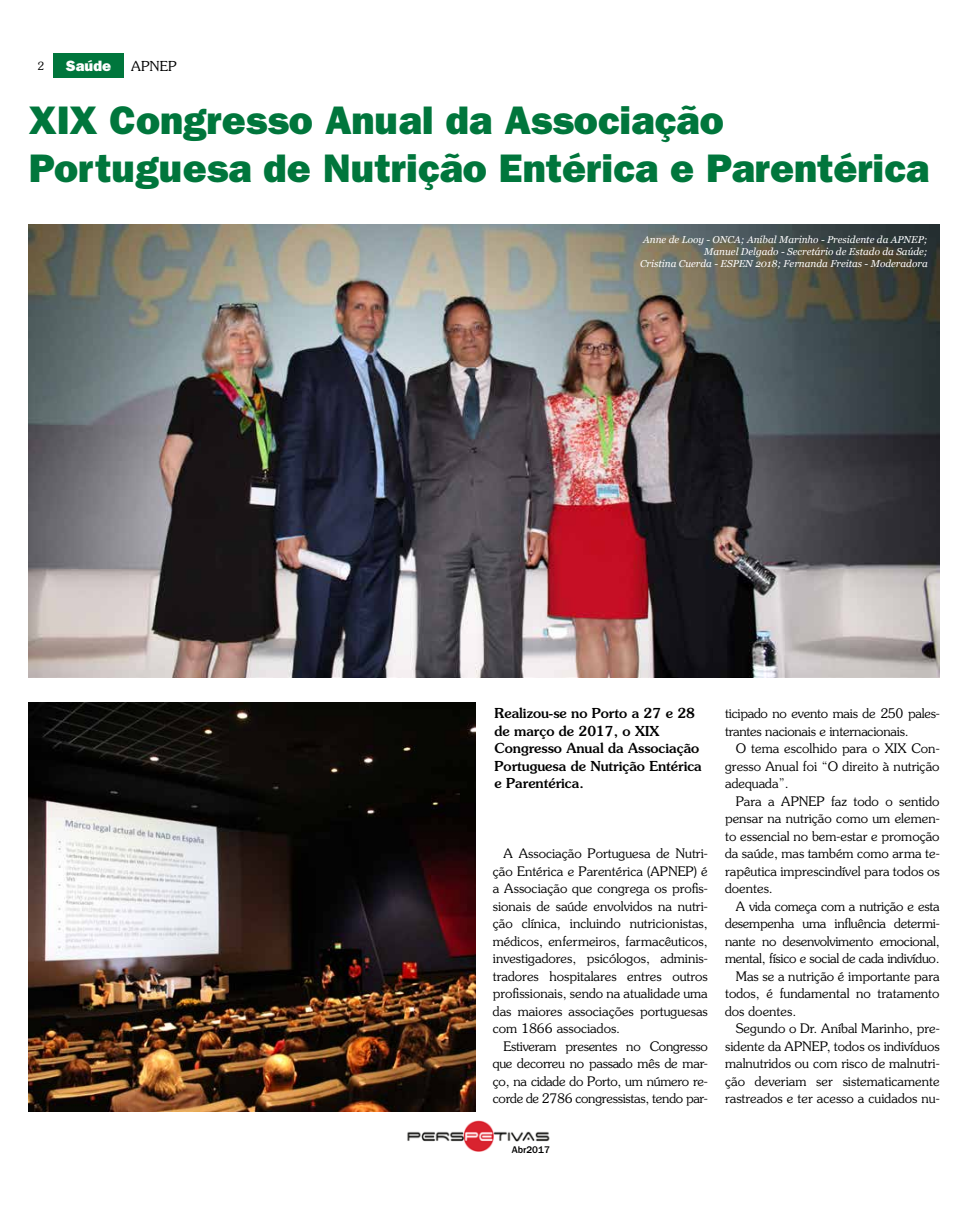
<style>
.page{position:relative;width:968px;height:1205px;background:#fff}
.page>*{position:absolute;margin:0;border:0;box-sizing:border-box;transform-origin:0 0}
.t1{font:40px/48px "ITC Franklin Gothic Std Hvy";color:#00763c}
.t2{font:15px "ITC Franklin Gothic Std Hvy";color:#fff}
.t3{font:500 13.75px/17.5px "Souvenir Std";color:#000}
.t4{font:300 13.75px "Souvenir Std";color:#000}
.t5{font:300 13.12px/17.5px "Souvenir Std";color:#000;text-align:justify}
.t6{font:300 13.12px/17.5px "Souvenir Std";letter-spacing:-.02em;color:#000}
.t7{font:300 11.25px "Souvenir Std";color:#000}
.t8{font:italic 10px/12px "Georgia";color:#fff;text-align:right}
.t9{font:500 10px "ITC Franklin Gothic Std";color:#000}
</style>
<div class="page">
<div style="left:53px;top:53px;width:71px;height:25px;background:#00763c"></div>
<img style="left:407px;top:1121px;width:143px;height:31px">
<img style="left:28px;top:225px;width:911px;height:452px">
<img style="left:28px;top:702px;width:447px;height:409px">
<p class="t7" style="left:37px;top:59px;width:8px">2</p>
<p class="t2" style="left:66px;top:56px;width:47px">Saúde</p>
<p class="t4" style="left:131px;top:58px;width:47px">APNEP</p>
<h1 class="t1" style="left:29px;top:96px;width:901px">XIX Congresso Anual da Associação<br>Portuguesa de Nutrição Entérica e Parentérica</h1>
<p class="t8" style="left:640px;top:233px;width:289px">Anne de Looy - ONCA; Aníbal Marinho - Presidente da APNEP;<br>Manuel Delgado - Secretário de Estado da Saúde;<br>Cristina Cuerda - ESPEN 2018; Fernanda Freitas - Moderadora</p>
<p class="t3" style="left:494px;top:704px;width:209px">Realizou-se no Porto a 27 e 28 de março de 2017, o XIX<br>Congresso Anual da Associação<br>Portuguesa de Nutrição Entérica e Parentérica.</p>
<p class="t5" style="left:493px;top:845px;width:216px;text-indent:11px">A Associação Portuguesa de Nutri&shy;ção Entérica e Parentérica (APNEP) é a Associação que congrega os profis&shy;sionais de saúde envolvidos na nutri&shy;ção clínica, incluindo nutricionistas, médicos, enfermeiros, farmacêuticos, investigadores, psicólogos, adminis&shy;tradores hospitalares entres outros profissionais, sendo na atualidade uma das maiores associações portuguesas com 1866 associados.</p>
<p class="t5" style="left:493px;top:1037px;width:216px;text-indent:11px">Estiveram presentes no Congresso que decorreu no passado mês de mar&shy;ço, na cidade do Porto, um número re&shy;corde de 2786 congressistas, tendo par-</p>
<p class="t9" style="left:511px;top:1144px;width:40px">Abr2017</p>
<p class="t6" style="left:725px;top:705px;width:216px">ticipado no evento mais de 250 pales&shy;trantes nacionais e internacionais.</p>
<p class="t5" style="left:725px;top:740px;width:216px;text-indent:11px">O tema escolhido para o XIX Con&shy;gresso Anual foi “O direito à nutrição adequada”.</p>
<p class="t5" style="left:725px;top:792px;width:216px;text-indent:11px">Para a APNEP faz todo o sentido pensar na nutrição como um elemen&shy;to essencial no bem-estar e promoção da saúde, mas também como arma te&shy;rapêutica imprescindível para todos os doentes.</p>
<p class="t6" style="left:735px;top:897px;width:205px">A vida começa com a nutrição e esta</p>
<p class="t6" style="left:725px;top:915px;width:216px">desempenha uma influência determi-</p>
<p class="t6" style="left:725px;top:932px;width:216px">nante no desenvolvimento emocional,</p>
<p class="t6" style="left:725px;top:950px;width:216px">mental, físico e social de cada indivíduo.</p>
<p class="t5" style="left:735px;top:967px;width:205px">Mas se a nutrição é importante para</p>
<p class="t5" style="left:725px;top:985px;width:216px">todos, é fundamental no tratamento</p>
<p class="t5" style="left:725px;top:1002px;width:73px">dos doentes.</p>
<p class="t5" style="left:735px;top:1020px;width:205px">Segundo o Dr. Aníbal Marinho, pre-</p>
<p class="t5" style="left:725px;top:1037px;width:216px">sidente da APNEP, todos os indivíduos</p>
<p class="t5" style="left:725px;top:1055px;width:216px">malnutridos ou com risco de malnutri-</p>
<p class="t5" style="left:725px;top:1072px;width:216px">ção deveriam ser sistematicamente</p>
<p class="t5" style="left:725px;top:1090px;width:216px">rastreados e ter acesso a cuidados nu-</p>
</div>
